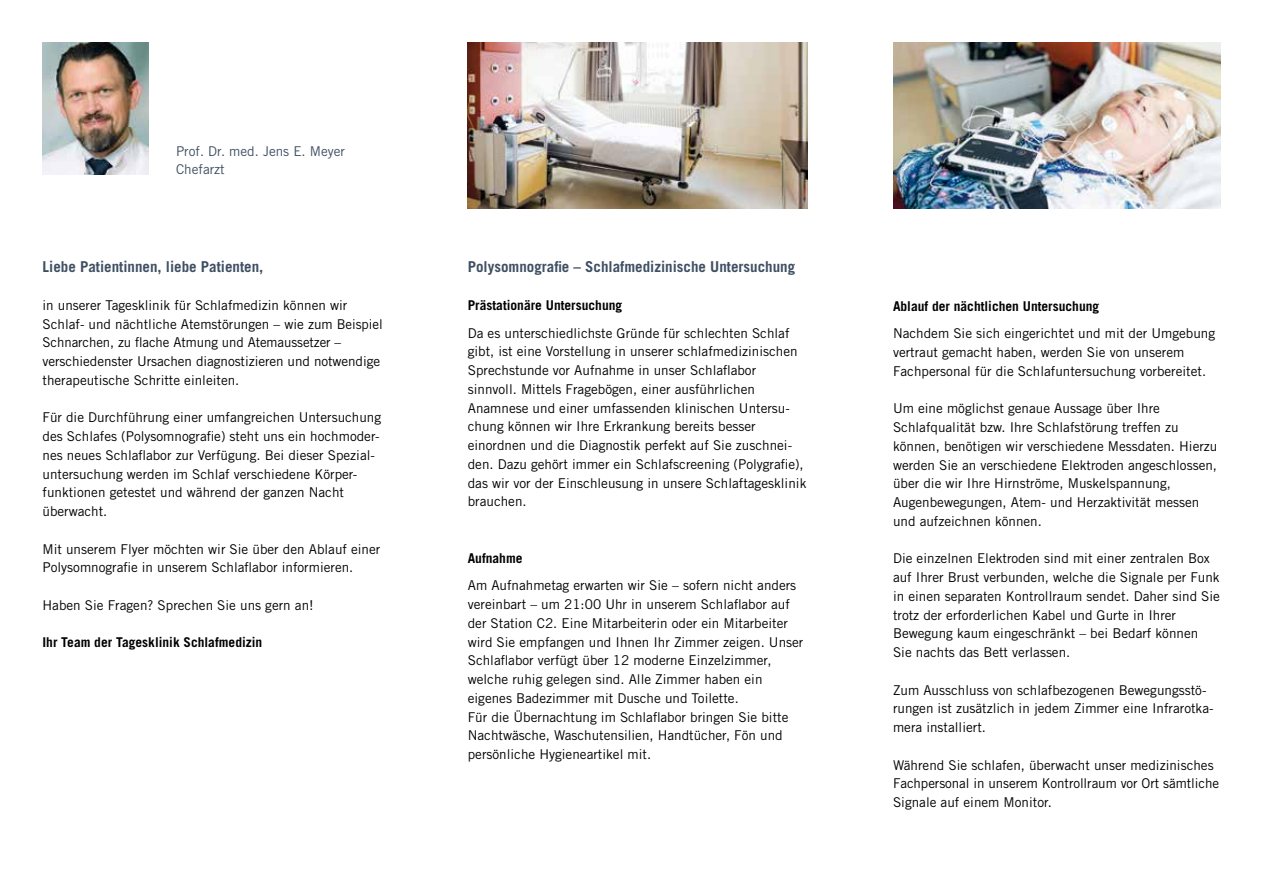
<style>
.page{position:relative;width:1263px;height:893px;background:#fff}
.page>*{position:absolute;margin:0;border:0;box-sizing:border-box;transform-origin:0 0}
.t1{font:700 15px "Trade Gothic LT Std";color:#3f4f63}
.t2{font:13.5px/18.8px "Trade Gothic LT Std";color:#000}
.t3{font:700 13.5px "Trade Gothic LT Std";color:#000}
.t4{font:13.5px/18.8px "Trade Gothic LT Std";color:#3f4f63}
</style>
<div class="page">
<img style="left:468px;top:43px;width:340px;height:165px">
<img style="left:43px;top:43px;width:106px;height:131px">
<img style="left:893px;top:43px;width:327px;height:165px">
<p class="t4" style="left:176px;top:141px;width:171px">Prof. Dr. med. Jens E. Meyer<br>Chefarzt</p>
<p class="t1" style="left:43px;top:258px;width:222px">Liebe Patientinnen, liebe Patienten,</p>
<p class="t2" style="left:43px;top:295px;width:342px">in unserer Tagesklinik für Schlafmedizin können wir Schlaf- und nächtliche Atemstörungen – wie zum Beispiel Schnarchen, zu flache Atmung und Atemaussetzer – verschiedenster Ursachen diagnostizieren und notwendige therapeutische Schritte einleiten.</p>
<p class="t2" style="left:43px;top:408px;width:340px">Für die Durchführung einer umfangreichen Untersuchung des Schlafes (Polysomnografie) steht uns ein hochmoder&shy;nes neues Schlaflabor zur Verfügung. Bei dieser Spezial&shy;untersuchung werden im Schlaf verschiedene Körper&shy;funktionen getestet und während der ganzen Nacht überwacht.</p>
<p class="t2" style="left:43px;top:539px;width:339px">Mit unserem Flyer möchten wir Sie über den Ablauf einer<br>Polysomnografie in unserem Schlaflabor informieren.</p>
<p class="t2" style="left:43px;top:596px;width:273px">Haben Sie Fragen? Sprechen Sie uns gern an!</p>
<p class="t3" style="left:43px;top:634px;width:221px">Ihr Team der Tagesklinik Schlafmedizin</p>
<p class="t1" style="left:468px;top:258px;width:329px">Polysomnografie – Schlafmedizinische Untersuchung</p>
<p class="t3" style="left:468px;top:297px;width:156px">Prästationäre Untersuchung</p>
<p class="t2" style="left:468px;top:323px;width:340px">Da es unterschiedlichste Gründe für schlechten Schlaf gibt, ist eine Vorstellung in unserer schlafmedizinischen Sprechstunde vor Aufnahme in unser Schlaflabor sinnvoll. Mittels Fragebögen, einer ausführlichen Anamnese und einer umfassenden klinischen Untersu&shy;chung können wir Ihre Erkrankung bereits besser einordnen und die Diagnostik perfekt auf Sie zuschnei&shy;den. Dazu gehört immer ein Schlafscreening (Polygrafie), das wir vor der Einschleusung in unsere Schlaftagesklinik brauchen.</p>
<p class="t3" style="left:468px;top:549px;width:56px">Aufnahme</p>
<p class="t2" style="left:468px;top:576px;width:337px">Am Aufnahmetag erwarten wir Sie – sofern nicht anders vereinbart – um 21:00 Uhr in unserem Schlaflabor auf der Station C2. Eine Mitarbeiterin oder ein Mitarbeiter wird Sie empfangen und Ihnen Ihr Zimmer zeigen. Unser Schlaflabor verfügt über 12 moderne Einzelzimmer, welche ruhig gelegen sind. Alle Zimmer haben ein eigenes Badezimmer mit Dusche und Toilette.<br>Für die Übernachtung im Schlaflabor bringen Sie bitte Nachtwäsche, Waschutensilien, Handtücher, Fön und persönliche Hygieneartikel mit.</p>
<p class="t3" style="left:893px;top:298px;width:208px">Ablauf der nächtlichen Untersuchung</p>
<p class="t2" style="left:893px;top:324px;width:324px">Nachdem Sie sich eingerichtet und mit der Umgebung vertraut gemacht haben, werden Sie von unserem<br>Fachpersonal für die Schlafuntersuchung vorbereitet.</p>
<p class="t2" style="left:893px;top:399px;width:326px">Um eine möglichst genaue Aussage über Ihre Schlafqualität bzw. Ihre Schlafstörung treffen zu können, benötigen wir verschiedene Messdaten. Hierzu werden Sie an verschiedene Elektroden angeschlossen, über die wir Ihre Hirnströme, Muskelspannung, Augenbewegungen, Atem- und Herzaktivität messen und aufzeichnen können.</p>
<p class="t2" style="left:893px;top:549px;width:328px">Die einzelnen Elektroden sind mit einer zentralen Box auf Ihrer Brust verbunden, welche die Signale per Funk in einen separaten Kontrollraum sendet. Daher sind Sie trotz der erforderlichen Kabel und Gurte in Ihrer Bewegung kaum eingeschränkt – bei Bedarf können Sie nachts das Bett verlassen.</p>
<p class="t2" style="left:893px;top:680px;width:322px">Zum Ausschluss von schlafbezogenen Bewegungsstö&shy;rungen ist zusätzlich in jedem Zimmer eine Infrarotka&shy;mera installiert.</p>
<p class="t2" style="left:893px;top:755px;width:328px">Während Sie schlafen, überwacht unser medizinisches<br>Fachpersonal in unserem Kontrollraum vor Ort sämtliche<br>Signale auf einem Monitor.</p>
</div>
